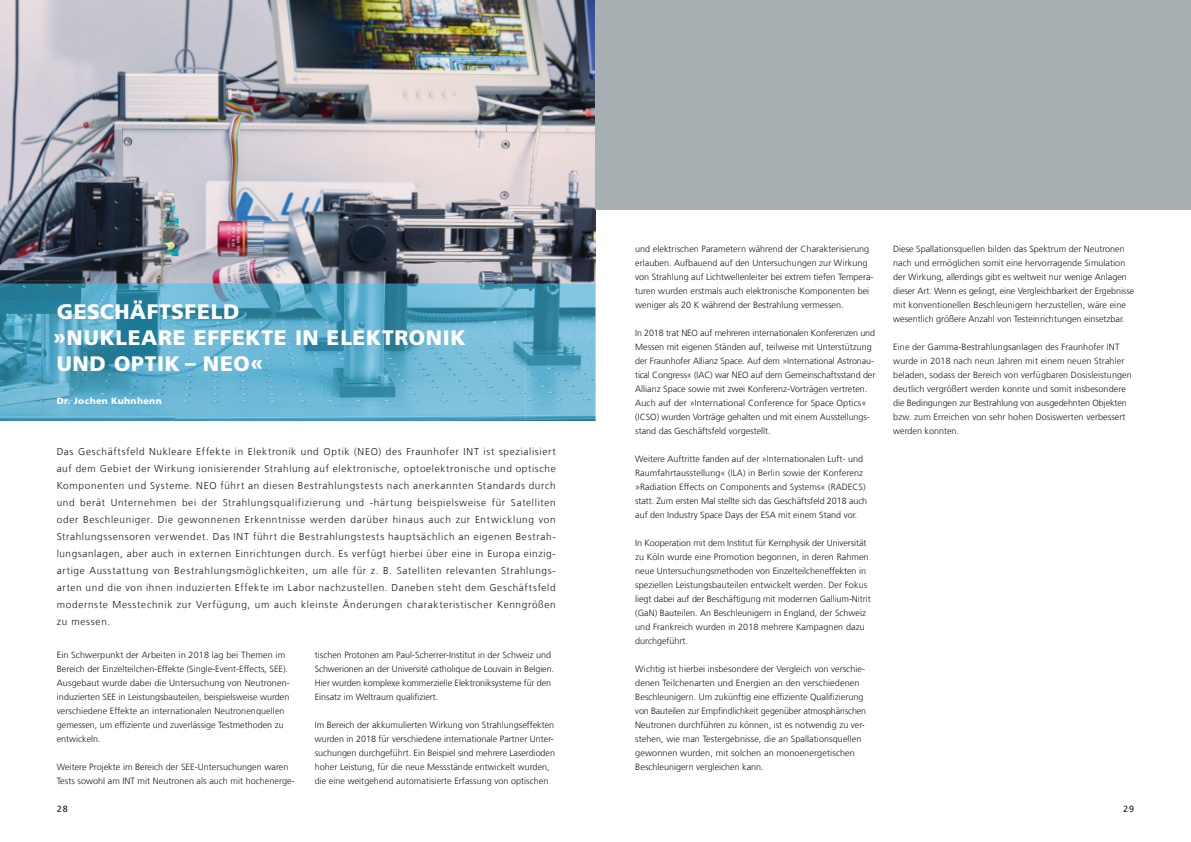
<style>
.page{position:relative;width:1191px;height:842px;background:#fff}
.page>*{position:absolute;margin:0;border:0;box-sizing:border-box;transform-origin:0 0}
.t1{font:900 21px/26px "Frutiger LT Com";letter-spacing:.03em;color:#fff}
.t2{font:300 10px/17px "Frutiger LT Com";letter-spacing:.07em;color:#1a1a18;text-align:justify}
.t3{font:300 9px/14px "Frutiger LT Com";color:#1a1a18}
.t4{font:900 9px "Frutiger LT Com";letter-spacing:.04em;color:#fff}
.t5{font:9px "Frutiger LT Com";color:#1a1a18}
</style>
<div class="page">
<img style="left:0;top:0;width:595px;height:283px">
<div style="left:595px;top:0;width:596px;height:210px;background:#a8afb3"></div>
<svg style="left:0;top:283px;width:595px;height:138px;background:#5ba9c6"></svg>
<h1 class="t1" style="left:53px;top:299px;width:414px">GESCHÄFTSFELD<br>»NUKLEARE EFFEKTE IN ELEKTRONIK<br>UND OPTIK – NEO«</h1>
<p class="t4" style="left:57px;top:396px;width:106px">Dr. Jochen Kuhnhenn</p>
<p class="t2" style="left:57px;top:443px;width:500px">Das Geschäftsfeld Nukleare Effekte in Elektronik und Optik (NEO) des Fraunhofer INT ist spezialisiert auf dem Gebiet der Wirkung ionisierender Strahlung auf elektronische, optoelektronische und optische Komponenten und Systeme. NEO führt an diesen Bestrahlungstests nach anerkannten Standards durch und berät Unternehmen bei der Strahlungsqualifizierung und -härtung beispielsweise für Satelliten oder Beschleuniger. Die gewonnenen Erkenntnisse werden darüber hinaus auch zur Entwicklung von Strahlungssensoren verwendet. Das INT führt die Bestrahlungstests hauptsächlich an eigenen Bestrah&shy;lungsanlagen, aber auch in externen Einrichtungen durch. Es verfügt hierbei über eine in Europa einzig&shy;artige Ausstattung von Bestrahlungsmöglichkeiten, um alle für z. B. Satelliten relevanten Strahlungs&shy;arten und die von ihnen induzierten Effekte im Labor nachzustellen. Daneben steht dem Geschäftsfeld modernste Messtechnik zur Verfügung, um auch kleinste Änderungen charakteristischer Kenngrößen zu messen.</p>
<p class="t3" style="left:57px;top:648px;width:235px">Ein Schwerpunkt der Arbeiten in 2018 lag bei Themen im Bereich der Einzelteilchen-Effekte (Single-Event-Effects, SEE).<br>Ausgebaut wurde dabei die Untersuchung von Neutronen&shy;induzierten SEE in Leistungsbauteilen, beispielsweise wurden verschiedene Effekte an internationalen Neutronenquellen gemessen, um effiziente und zuverlässige Testmethoden zu entwickeln.</p>
<p class="t3" style="left:57px;top:760px;width:239px">Weitere Projekte im Bereich der SEE-Untersuchungen waren<br>Tests sowohl am INT mit Neutronen als auch mit hochenerge-</p>
<p class="t3" style="left:315px;top:648px;width:241px">tischen Protonen am Paul-Scherrer-Institut in der Schweiz und Schwerionen an der Université catholique de Louvain in Belgien.<br>Hier wurden komplexe kommerzielle Elektroniksysteme für den Einsatz im Weltraum qualifiziert.</p>
<p class="t3" style="left:315px;top:718px;width:242px">Im Bereich der akkumulierten Wirkung von Strahlungseffekten wurden in 2018 für verschiedene internationale Partner Unter&shy;suchungen durchgeführt. Ein Beispiel sind mehrere Laserdioden hoher Leistung, für die neue Messstände entwickelt wurden, die eine weitgehend automatisierte Erfassung von optischen</p>
<p class="t3" style="left:635px;top:242px;width:240px">und elektrischen Parametern während der Charakterisierung erlauben. Aufbauend auf den Untersuchungen zur Wirkung von Strahlung auf Lichtwellenleiter bei extrem tiefen Tempera&shy;turen wurden erstmals auch elektronische Komponenten bei weniger als 20 K während der Bestrahlung vermessen.</p>
<p class="t3" style="left:635px;top:326px;width:242px">In 2018 trat NEO auf mehreren internationalen Konferenzen und Messen mit eigenen Ständen auf, teilweise mit Unterstützung der Fraunhofer Allianz Space. Auf dem »International Astronau&shy;tical Congress« (IAC) war NEO auf dem Gemeinschaftsstand der Allianz Space sowie mit zwei Konferenz-Vorträgen vertreten.<br>Auch auf der »International Conference for Space Optics« (ICSO) wurden Vorträge gehalten und mit einem Ausstellungs&shy;stand das Geschäftsfeld vorgestellt.</p>
<p class="t3" style="left:635px;top:452px;width:234px">Weitere Auftritte fanden auf der »Internationalen Luft- und Raumfahrtausstellung« (ILA) in Berlin sowie der Konferenz »Radiation Effects on Components and Systems« (RADECS) statt. Zum ersten Mal stellte sich das Geschäftsfeld 2018 auch auf den Industry Space Days der ESA mit einem Stand vor.</p>
<p class="t3" style="left:635px;top:536px;width:237px">In Kooperation mit dem Institut für Kernphysik der Universität zu Köln wurde eine Promotion begonnen, in deren Rahmen neue Untersuchungsmethoden von Einzelteilcheneffekten in speziellen Leistungsbauteilen entwickelt werden. Der Fokus liegt dabei auf der Beschäftigung mit modernen Gallium-Nitrit (GaN) Bauteilen. An Beschleunigern in England, der Schweiz und Frankreich wurden in 2018 mehrere Kampagnen dazu durchgeführt.</p>
<p class="t3" style="left:635px;top:662px;width:232px">Wichtig ist hierbei insbesondere der Vergleich von verschie&shy;denen Teilchenarten und Energien an den verschiedenen Beschleunigern. Um zukünftig eine effiziente Qualifizierung von Bauteilen zur Empfindlichkeit gegenüber atmosphärischen Neutronen durchführen zu können, ist es notwendig zu ver&shy;stehen, wie man Testergebnisse, die an Spallationsquellen gewonnen wurden, mit solchen an monoenergetischen Beschleunigern vergleichen kann.</p>
<p class="t3" style="left:893px;top:242px;width:242px">Diese Spallationsquellen bilden das Spektrum der Neutronen nach und ermöglichen somit eine hervorragende Simulation der Wirkung, allerdings gibt es weltweit nur wenige Anlagen dieser Art. Wenn es gelingt, eine Vergleichbarkeit der Ergebnisse mit konventionellen Beschleunigern herzustellen, wäre eine wesentlich größere Anzahl von Testeinrichtungen einsetzbar.</p>
<p class="t3" style="left:893px;top:340px;width:240px">Eine der Gamma-Bestrahlungsanlagen des Fraunhofer INT wurde in 2018 nach neun Jahren mit einem neuen Strahler beladen, sodass der Bereich von verfügbaren Dosisleistungen deutlich vergrößert werden konnte und somit insbesondere die Bedingungen zur Bestrahlung von ausgedehnten Objekten bzw. zum Erreichen von sehr hohen Dosiswerten verbessert werden konnten.</p>
<p class="t5" style="left:57px;top:804px;width:13px">28</p>
<p class="t5" style="left:1123px;top:804px;width:13px">29</p>
</div>
